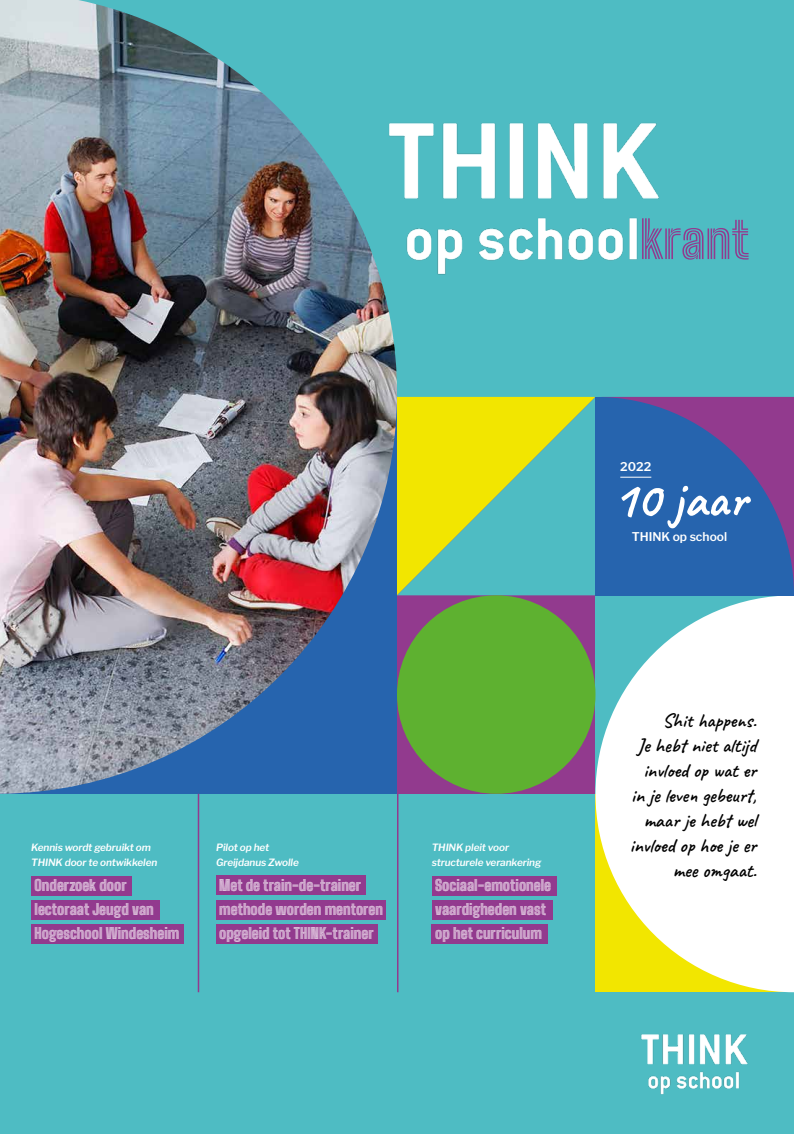
<style>
.page{position:relative;width:794px;height:1134px;background:#fff}
.page>*{position:absolute;margin:0;border:0;box-sizing:border-box;transform-origin:0 0}
.t1{font:700 52px "Caveat";color:#fff}
.t2{font:900 50.9px "Big Shoulders Inline Display";color:#923a8e}
.t3{font:600 20px/25px "Caveat";color:#000;text-align:right}
.t4{font:900 15px/24px "Big Shoulders Inline Display";color:#fff}
.t5{font:600 12px "Libre Franklin";color:#fff}
.t6{font:italic 600 10px/15px "Libre Franklin";letter-spacing:-.01em;color:#fff}
</style>
<div class="page">
<div style="left:0;top:794px;width:198px;height:198px;background:#4ebcc3"></div>
<div style="left:198px;top:794px;width:199px;height:198px;background:#4ebcc3"></div>
<div style="left:397px;top:794px;width:198px;height:198px;background:#4ebcc3"></div>
<div style="left:0;top:992px;width:198px;height:142px;background:#4ebcc3"></div>
<div style="left:198px;top:992px;width:199px;height:142px;background:#4ebcc3"></div>
<div style="left:397px;top:0;width:198px;height:198px;background:#4ebcc3"></div>
<div style="left:397px;top:992px;width:198px;height:142px;background:#4ebcc3"></div>
<div style="left:397px;top:198px;width:198px;height:199px;background:#4ebcc3"></div>
<div style="left:397px;top:595px;width:198px;height:199px;background:#923a8e"></div>
<svg style="left:397px;top:397px;width:198px;height:198px;background:#a3d15d"></svg>
<div style="left:595px;top:0;width:199px;height:198px;background:#4ebcc3"></div>
<div style="left:595px;top:992px;width:199px;height:142px;background:#4ebcc3"></div>
<div style="left:595px;top:198px;width:199px;height:199px;background:#4ebcc3"></div>
<img style="left:0;top:0;width:397px;height:794px">
<svg style="left:595px;top:595px;width:198px;height:397px"></svg>
<div style="left:397px;top:595px;width:198px;height:199px;background:#5eb130;border-radius:50%"></div>
<svg style="left:596px;top:397px;width:198px;height:198px;background:#3c5ba7"></svg>
<img style="left:384px;top:115px;width:275px;height:163px">
<img style="left:641px;top:1034px;width:107px;height:61px">
<hr style="left:620px;top:477px;width:31px;height:1px;background:#fff">
<div style="left:31px;top:876px;width:101px;height:19px;background:#923a8e"></div>
<div style="left:432px;top:876px;width:124px;height:19px;background:#923a8e"></div>
<div style="left:216px;top:875px;width:150px;height:20px;background:#923a8e"></div>
<div style="left:31px;top:900px;width:128px;height:19px;background:#923a8e"></div>
<div style="left:432px;top:900px;width:120px;height:19px;background:#923a8e"></div>
<div style="left:216px;top:900px;width:169px;height:19px;background:#923a8e"></div>
<div style="left:31px;top:924px;width:153px;height:20px;background:#923a8e"></div>
<div style="left:216px;top:924px;width:162px;height:20px;background:#923a8e"></div>
<div style="left:432px;top:924px;width:116px;height:20px;background:#923a8e"></div>
<hr style="left:198px;top:794px;width:1px;height:198px;background:#923a8e">
<hr style="left:397px;top:794px;width:1px;height:198px;background:#923a8e">
<h2 class="t2" style="left:640px;top:205px;width:111px">krant</h2>
<p class="t6" style="left:216px;top:839px;width:84px">Pilot op het<br>Greijdanus Zwolle</p>
<p class="t6" style="left:31px;top:839px;width:128px">Kennis wordt gebruikt om<br>THINK door te ontwikkelen</p>
<p class="t6" style="left:432px;top:839px;width:111px">THINK pleit voor structurele verankering</p>
<p class="t4" style="left:219px;top:873px;width:165px">Met de train-de-trainer methode worden mentoren opgeleid tot THINK-trainer</p>
<p class="t4" style="left:35px;top:873px;width:146px">Onderzoek door lectoraat Jeugd van<br>Hogeschool Windesheim</p>
<p class="t4" style="left:435px;top:873px;width:117px">Sociaal-emotionele vaardigheden vast op het curriculum</p>
<p class="t5" style="left:620px;top:457px;width:33px">2022</p>
<h1 class="t1" style="left:612px;top:466px;width:135px">10 jaar</h1>
<p class="t5" style="left:631px;top:527px;width:97px">THINK op school</p>
<h3 class="t3" style="left:630px;top:708px;width:128px">Shit happens.<br>Je hebt niet altijd invloed op wat er in je leven gebeurt, maar je hebt wel invloed op hoe je er mee omgaat.</h3>
</div>
